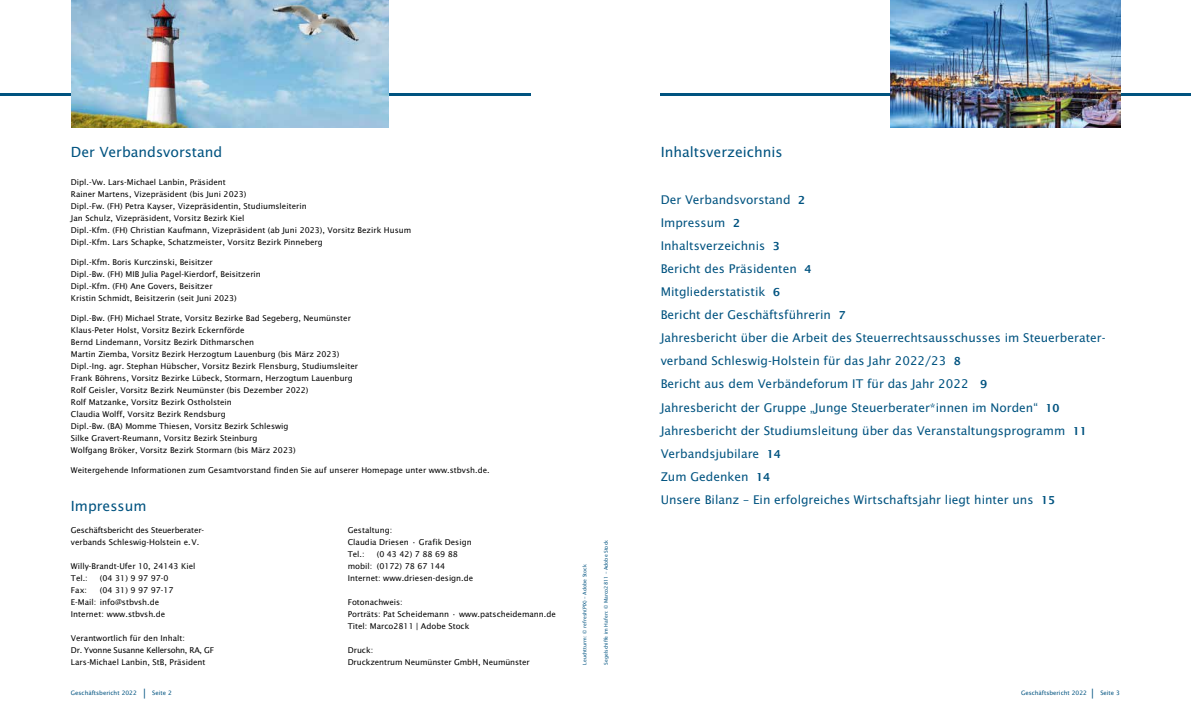
<style>
.page{position:relative;width:1191px;height:723px;background:#fff}
.page>*{position:absolute;margin:0;border:0;box-sizing:border-box;transform-origin:0 0}
.t1{font:14px "Lucida Sans";color:#005380}
.t2{font:12px/23.1px "Lucida Sans";color:#005380}
.t3{font:8px/12px "Lucida Sans";color:#000}
.t4{font:8px/12px "Lucida Sans";letter-spacing:-.02em;color:#000}
.t5{font:6px "Lucida Sans";color:#005380}
.t6{font:5px "Lucida Sans";color:#005380}
.s1{font-weight:700;font-size:11px}
.s2{font-size:10.8px}
</style>
<div class="page">
<hr style="left:660px;top:94px;width:531px;height:2px;background:#005380">
<hr style="left:0;top:94px;width:530px;height:2px;background:#005380">
<img style="left:890px;top:0;width:230px;height:128px">
<img style="left:71px;top:0;width:317px;height:128px">
<h1 class="t1" style="left:71px;top:144px;width:153px">Der Verbandsvorstand</h1>
<p class="t3" style="left:71px;top:176px;width:342px">Dipl.-Vw. Lars-Michael Lanbin, Präsident<br>Rainer Martens, Vizepräsident (bis Juni 2023)<br>Dipl.-Fw. (FH) Petra Kayser, Vizepräsidentin, Studiumsleiterin<br>Jan Schulz, Vizepräsident, Vorsitz Bezirk Kiel<br>Dipl.-Kfm. (FH) Christian Kaufmann, Vizepräsident (ab Juni 2023), Vorsitz Bezirk Husum Dipl.-Kfm. Lars Schapke, Schatzmeister, Vorsitz Bezirk Pinneberg</p>
<p class="t3" style="left:71px;top:256px;width:191px">Dipl.-Kfm. Boris Kurczinski, Beisitzer<br>Dipl.-Bw. (FH) MIB Julia Pagel-Kierdorf, Beisitzerin Dipl.-Kfm. (FH) Ane Govers, Beisitzer<br>Kristin Schmidt, Beisitzerin (seit Juni 2023)</p>
<p class="t3" style="left:71px;top:312px;width:289px">Dipl.-Bw. (FH) Michael Strate, Vorsitz Bezirke Bad Segeberg, Neumünster Klaus-Peter Holst, Vorsitz Bezirk Eckernförde<br>Bernd Lindemann, Vorsitz Bezirk Dithmarschen<br>Martin Ziemba, Vorsitz Bezirk Herzogtum Lauenburg (bis März 2023)<br>Dipl.-Ing. agr. Stephan Hübscher, Vorsitz Bezirk Flensburg, Studiumsleiter Frank Böhrens, Vorsitz Bezirke Lübeck, Stormarn, Herzogtum Lauenburg Rolf Geisler, Vorsitz Bezirk Neumünster (bis Dezember 2022)<br>Rolf Matzanke, Vorsitz Bezirk Ostholstein<br>Claudia Wolff, Vorsitz Bezirk Rendsburg<br>Dipl.-Bw. (BA) Momme Thiesen, Vorsitz Bezirk Schleswig<br>Silke Gravert-Reumann, Vorsitz Bezirk Steinburg<br>Wolfgang Bröker, Vorsitz Bezirk Stormarn (bis März 2023)</p>
<p class="t3" style="left:71px;top:464px;width:420px">Weitergehende Informationen zum Gesamtvorstand finden Sie auf unserer Homepage unter www.stbvsh.de.</p>
<h1 class="t1" style="left:71px;top:498px;width:77px">Impressum</h1>
<p class="t4" style="left:71px;top:524px;width:135px">Geschäftsbericht des Steuerberater&shy;verbands Schleswig-Holstein e.V.</p>
<p class="t3" style="left:71px;top:560px;width:126px">Willy-Brandt-Ufer 10, 24143 Kiel<br>Tel.:</p>
<p class="t3" style="left:100px;top:572px;width:70px">(04 31) 9 97 97-0</p>
<p class="t3" style="left:71px;top:584px;width:104px;text-indent:29px">(04 31) 9 97 97-17<br>E-Mail: info@stbvsh.de<br>Internet: www.stbvsh.de</p>
<p class="t3" style="left:71px;top:632px;width:145px">Verantwortlich für den Inhalt:<br>Dr. Yvonne Susanne Kellersohn, RA, GF<br>Lars-Michael Lanbin, StB, Präsident</p>
<p class="t3" style="left:71px;top:584px;width:18px">Fax:</p>
<p class="t3" style="left:348px;top:524px;width:125px">Gestaltung:<br>Claudia Driesen • Grafik Design<br>Tel.:</p>
<p class="t3" style="left:348px;top:548px;width:127px;text-indent:29px">(0 43 42) 7 88 69 88 mobil: (0172) 78 67 144<br>Internet: www.driesen-design.de</p>
<p class="t3" style="left:348px;top:596px;width:210px">Fotonachweis:<br>Porträts: Pat Scheidemann · www.patscheidemann.de<br>Titel: Marco2811 | Adobe Stock</p>
<p class="t3" style="left:348px;top:644px;width:183px">Druck:<br>Druckzentrum Neumünster GmbH, Neumünster</p>
<p class="t6" style="left:582px;top:665px;width:102px;rotate:-90deg">Leuchtturm: © refresh(PIX) – Adobe Stock</p>
<p class="t6" style="left:603px;top:665px;width:126px;rotate:-90deg">Segelschiffe im Hafen: © Marco2811 – Adobe Stock</p>
<h1 class="t1" style="left:660px;top:144px;width:123px">Inhaltsverzeichnis</h1>
<p class="t2" style="left:660px;top:188px;width:446px">Der Verbandsvorstand <span class="s1">2<br></span>Impressum <span class="s1">2<br></span>Inhaltsverzeichnis <span class="s1">3<br></span>Bericht des Präsidenten <span class="s1">4<br></span>Mitgliederstatistik <span class="s1">6<br></span>Bericht der Geschäftsführerin <span class="s1">7<br></span>Jahresbericht über die Arbeit des Steuerrechtsausschusses im Steuerberater&shy;verband Schleswig-Holstein für das Jahr 2022/23 <span class="s1">8<br></span>Bericht aus dem Verbändeforum IT für das Jahr 2022 <span class="s1">9<br></span>Jahresbericht der Gruppe „Junge Steuerberater*innen im Norden“ <span class="s1">10<br></span>Jahresbericht der Studiumsleitung über das Veranstaltungsprogramm <span class="s1">11<br></span>Verbandsjubilare <span class="s1">14<br></span>Zum Gedenken <span class="s1">14<br></span>Unsere Bilanz – Ein erfolgreiches Wirtschaftsjahr liegt hinter uns <span class="s1">15</span></p>
<p class="t5" style="left:71px;top:690px;width:103px">Geschäftsbericht 2022 <span class="s2">|</span> Seite 2</p>
<p class="t5" style="left:1021px;top:690px;width:101px">Geschäftsbericht 2022 <span class="s2">|</span> Seite 3</p>
</div>
